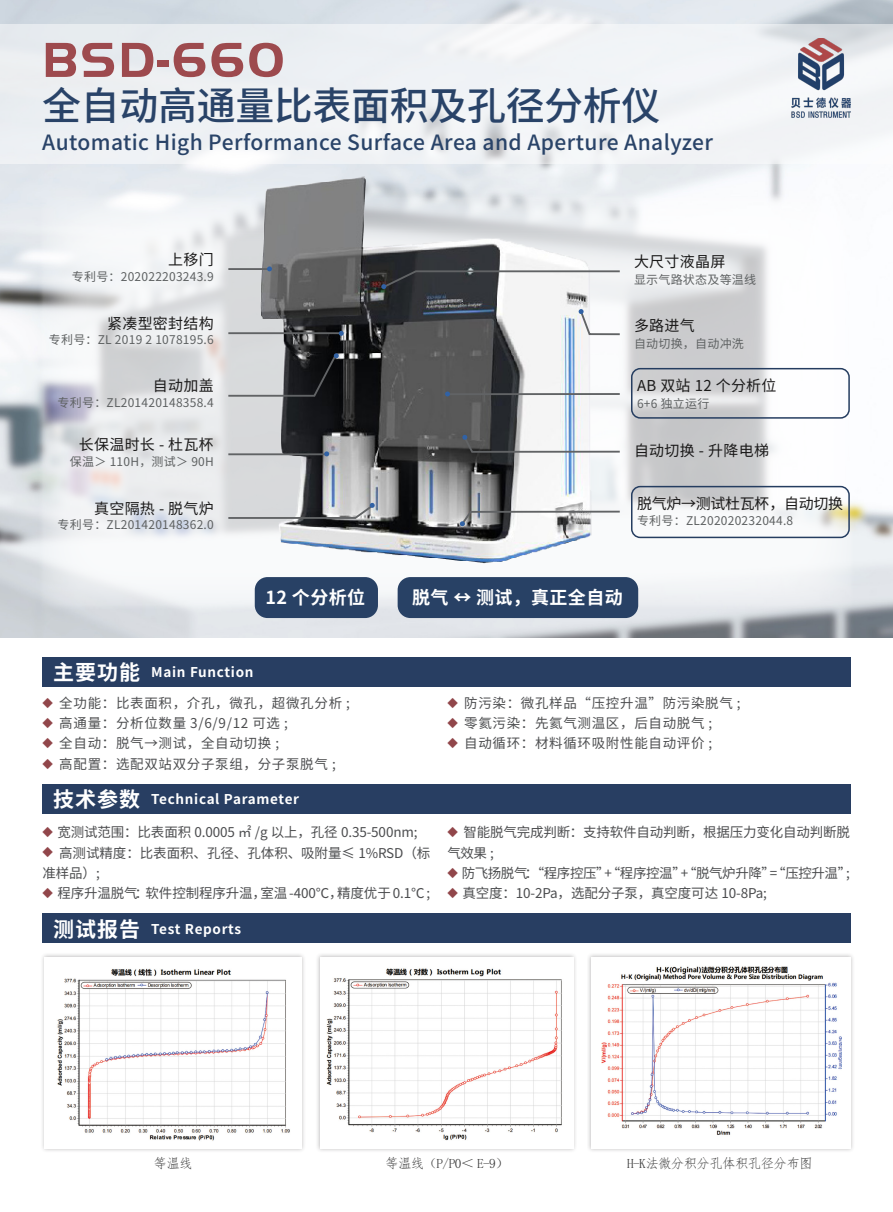
<style>
.page{position:relative;width:893px;height:1212px;background:#fff}
.page>*{position:absolute;margin:0;border:0;box-sizing:border-box;transform-origin:0 0}
.大标题{font:51px "Pang Men Zheng Dao";letter-spacing:.05em;color:#9d4a4e}
.大标题-2{font:500 39px "Source Han Sans CN";letter-spacing:-.01em;color:#294368}
.内页正文{font:500 21px "Source Han Sans CN";letter-spacing:.02em;color:#294368}
.内页正文-2{font:700 18px "Source Han Sans CN";letter-spacing:.02em;color:#fff}
.内页正文-3{font:15px "Source Han Sans CN";letter-spacing:.02em;color:#1b1a1a}
.内页正文-4{font:15px "Source Han Sans CN";letter-spacing:-.02em;color:#1a1919}
.内页正文-5{font:15px "Source Han Sans CN";letter-spacing:.02em;color:#1a1919}
.大标题-3{font:13.5px/20.2px "Source Han Sans CN";letter-spacing:-.01em;color:#4c4d4f}
.大标题-4{font:13.5px "Source Han Sans CN";letter-spacing:.05em;color:#4c4d4f}
.大标题-5{font:700 13.5px "Source Han Sans CN";letter-spacing:.05em;color:#fff}
.大标题-6{font:13.5px "Source Han Sans CN";letter-spacing:-.03em;color:#4c4d4f}
.MAB配置{font:13.5px "Fang Song";letter-spacing:-.05em;color:#383838}
.内页正文-6{font:12px "Source Han Sans CN";letter-spacing:.02em;color:#5e6162}
.s1{font-size:21px}
.s2{font-size:10.5px;color:#91464a}
</style>
<div class="page">
<img style="left:0;top:0;width:893px;height:638px">
<svg style="left:35px;top:190px;width:823px;height:423px"></svg>
<div style="left:43px;top:657px;width:808px;height:29px;background:#283e62"></div>
<div style="left:43px;top:784px;width:808px;height:30px;background:#283e62"></div>
<div style="left:43px;top:913px;width:808px;height:30px;background:#283e62"></div>
<div style="left:40px;top:952px;width:267px;height:201px;background:#231f20;opacity:.3"></div>
<div style="left:44px;top:956px;width:258px;height:192px;background:#fff"></div>
<img style="left:57px;top:968px;width:233px;height:173px">
<div style="left:315px;top:952px;width:263px;height:201px;background:#231f20;opacity:.3"></div>
<div style="left:320px;top:956px;width:253px;height:192px;background:#fff"></div>
<img style="left:326px;top:968px;width:236px;height:173px">
<div style="left:587px;top:952px;width:268px;height:201px;background:#231f20;opacity:.3"></div>
<div style="left:591px;top:956px;width:260px;height:192px;background:#fff"></div>
<img style="left:601px;top:966px;width:240px;height:169px">
<div style="left:398px;top:577px;width:240px;height:41px;background:#284165;border-radius:13px"></div>
<div style="left:255px;top:577px;width:123px;height:41px;background:#284165;border-radius:13px"></div>
<img style="left:245px;top:166px;width:351px;height:408px">
<svg style="left:381px;top:269px;width:241px;height:20px"></svg>
<svg style="left:579px;top:309px;width:43px;height:27px"></svg>
<hr style="left:448px;top:393px;width:172px;height:2px;background:#616365">
<svg style="left:445px;top:391px;width:5px;height:5px"></svg>
<svg style="left:460px;top:510px;width:162px;height:16px"></svg>
<svg style="left:462px;top:435px;width:160px;height:19px"></svg>
<div style="left:631px;top:486px;width:219px;height:52px;border:2px solid #253d60;border-radius:9px"></div>
<div style="left:631px;top:368px;width:219px;height:51px;border:2px solid #253d60;border-radius:9px"></div>
<hr style="left:228px;top:268px;width:41px;height:2px;background:#616365">
<svg style="left:267px;top:266px;width:5px;height:5px"></svg>
<hr style="left:228px;top:332px;width:112px;height:2px;background:#616365">
<svg style="left:339px;top:331px;width:5px;height:5px"></svg>
<svg style="left:226px;top:353px;width:113px;height:45px;background:#7a7c7e"></svg>
<hr style="left:228px;top:453px;width:98px;height:2px;background:#616365">
<svg style="left:324px;top:451px;width:5px;height:5px"></svg>
<svg style="left:226px;top:503px;width:149px;height:17px;background:#afb0b3"></svg>
<div style="left:0;top:24px;width:893px;height:140px;background:#eff2f5"></div>
<img style="left:791px;top:38px;width:59px;height:80px">
<p class="大标题" style="left:42px;top:33px;width:244px">BSD-660</p>
<p class="大标题-2" style="left:42px;top:85px;width:620px">全自动高通量比表面积及孔径分析仪</p>
<p class="内页正文" style="left:42px;top:132px;width:672px">Automatic High Performance Surface Area and Aperture Analyzer</p>
<p class="内页正文-3" style="left:168px;top:251px;width:47px">上移门</p>
<p class="内页正文-6" style="left:72px;top:271px;width:143px">专利号：202022203243.9</p>
<p class="内页正文-3" style="left:107px;top:316px;width:108px">紧凑型密封结构</p>
<p class="内页正文-6" style="left:49px;top:334px;width:167px">专利号：ZL 2019 2 1078195.6</p>
<p class="内页正文-3" style="left:153px;top:378px;width:62px">自动加盖</p>
<p class="内页正文-6" style="left:58px;top:396px;width:158px">专利号：ZL201420148358.4</p>
<p class="内页正文-3" style="left:79px;top:437px;width:137px">长保温时长 - 杜瓦杯</p>
<p class="内页正文-6" style="left:70px;top:455px;width:145px">保温＞ 110H，测试＞ 90H</p>
<p class="内页正文-3" style="left:94px;top:500px;width:121px">真空隔热 - 脱气炉</p>
<p class="内页正文-6" style="left:58px;top:518px;width:158px">专利号：ZL201420148362.0</p>
<p class="内页正文-3" style="left:634px;top:254px;width:93px">大尺寸液晶屏</p>
<p class="内页正文-6" style="left:634px;top:274px;width:124px">显示气路状态及等温线</p>
<p class="内页正文-3" style="left:634px;top:317px;width:62px">多路进气</p>
<p class="内页正文-6" style="left:634px;top:337px;width:111px">自动切换，自动冲洗</p>
<p class="内页正文-3" style="left:637px;top:378px;width:141px">AB 双站 12 个分析位</p>
<p class="内页正文-6" style="left:637px;top:397px;width:74px">6+6 独立运行</p>
<p class="内页正文-5" style="left:634px;top:443px;width:137px">自动切换 - 升降电梯</p>
<p class="内页正文-4" style="left:637px;top:495px;width:208px">脱气炉→测试杜瓦杯，自动切换</p>
<p class="内页正文-6" style="left:637px;top:515px;width:158px">专利号：ZL202020232044.8</p>
<p class="内页正文-2" style="left:266px;top:588px;width:101px">12 个分析位</p>
<p class="内页正文-2" style="left:412px;top:588px;width:212px">脱气 ↔ 测试，真正全自动</p>
<p class="大标题-5" style="left:53px;top:665px;width:202px"><span class="s1">主要功能</span> Main Function</p>
<p class="大标题-4" style="left:43px;top:696px;width:309px"><span class="s2">◆</span> 全功能：比表面积，介孔，微孔，超微孔分析 ;</p>
<p class="大标题-4" style="left:43px;top:716px;width:247px"><span class="s2">◆</span> 高通量：分析位数量 3/6/9/12 可选 ;</p>
<p class="大标题-4" style="left:43px;top:736px;width:238px"><span class="s2">◆</span> 全自动：脱气→测试，全自动切换 ;</p>
<p class="大标题-4" style="left:43px;top:757px;width:295px"><span class="s2">◆</span> 高配置：选配双站双分子泵组，分子泵脱气 ;</p>
<p class="大标题-5" style="left:53px;top:792px;width:247px"><span class="s1">技术参数</span> Technical Parameter</p>
<p class="大标题-3" style="left:43px;top:822px;width:377px"><span class="s2">◆</span> 宽测试范围：比表面积 0.0005 ㎡ /g 以上，孔径 0.35-500nm;</p>
<p class="大标题-3" style="left:43px;top:842px;width:389px"><span class="s2">◆</span> 高测试精度：比表面积、孔径、孔体积、吸附量≤ 1%RSD（标准样品）;</p>
<p class="大标题-3" style="left:43px;top:883px;width:389px"><span class="s2">◆</span> 程序升温脱气：软件控制程序升温，室温 -400℃，精度优于 0.1℃ ;</p>
<p class="大标题-5" style="left:53px;top:922px;width:189px"><span class="s1">测试报告</span> Test Reports</p>
<p class="大标题-4" style="left:447px;top:696px;width:295px"><span class="s2">◆</span> 防污染：微孔样品“压控升温”防污染脱气 ;</p>
<p class="大标题-4" style="left:447px;top:716px;width:266px"><span class="s2">◆</span> 零氦污染：先氦气测温区，后自动脱气 ;</p>
<p class="大标题-4" style="left:447px;top:736px;width:266px"><span class="s2">◆</span> 自动循环：材料循环吸附性能自动评价 ;</p>
<p class="大标题-3" style="left:447px;top:822px;width:404px"><span class="s2">◆</span> 智能脱气完成判断：支持软件自动判断，根据压力变化自动判断脱气效果 ;</p>
<p class="大标题-6" style="left:447px;top:866px;width:405px"><span class="s2">◆</span> 防飞扬脱气：“程序控压”+“程序控温”+“脱气炉升降”=“压控升温”;</p>
<p class="大标题-3" style="left:447px;top:883px;width:321px"><span class="s2">◆</span> 真空度：10-2Pa，选配分子泵，真空度可达 10-8Pa;</p>
<p class="MAB配置" style="left:153px;top:1156px;width:41px">等温线</p>
<p class="MAB配置" style="left:385px;top:1156px;width:125px">等温线（P/P0＜ E-9）</p>
<p class="MAB配置" style="left:627px;top:1156px;width:187px">H-K法微分积分孔体积孔径分布图</p>
</div>
